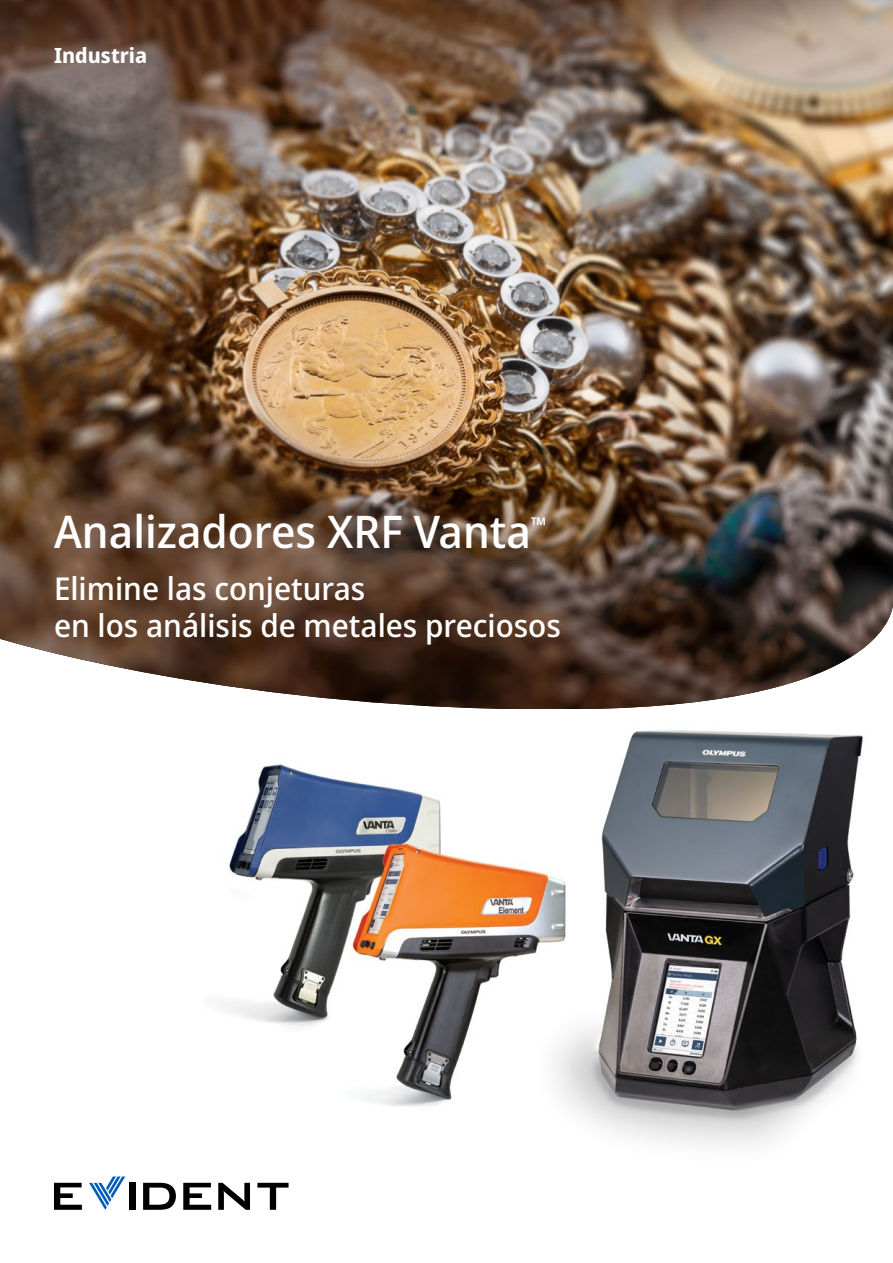
<style>
.page{position:relative;width:893px;height:1263px;background:#fff}
.page>*{position:absolute;margin:0;border:0;box-sizing:border-box;transform-origin:0 0}
.EV_Cover_Title_30{font:500 45px "Noto Sans Display";color:#fff}
.EV_Cover_Subtitle_21{font:500 31.5px/37.8px "Noto Sans Display";color:#fff}
.EV_Cover_Title_30-2{font:700 21px "Noto Sans Display";color:#fff}
</style>
<div class="page">
<img style="left:0;top:0;width:893px;height:709px">
<img style="left:221px;top:730px;width:642px;height:415px">
<svg style="left:54px;top:1183px;width:28px;height:27px"></svg>
<div style="left:129px;top:1183px;width:6px;height:27px;background:#000"></div>
<svg style="left:143px;top:1183px;width:33px;height:27px"></svg>
<svg style="left:183px;top:1183px;width:28px;height:27px"></svg>
<svg style="left:218px;top:1183px;width:32px;height:27px"></svg>
<svg style="left:257px;top:1183px;width:32px;height:27px"></svg>
<svg style="left:89px;top:1176px;width:36px;height:34px"></svg>
<p class="EV_Cover_Title_30-2" style="left:54px;top:40px;width:95px">Industria</p>
<p class="EV_Cover_Title_30" style="left:54px;top:500px;width:494px">Analizadores XRF Vanta<sup>™</sup></p>
<p class="EV_Cover_Subtitle_21" style="left:54px;top:570px;width:508px">Elimine las conjeturas<br>en los análisis de metales preciosos</p>
</div>
